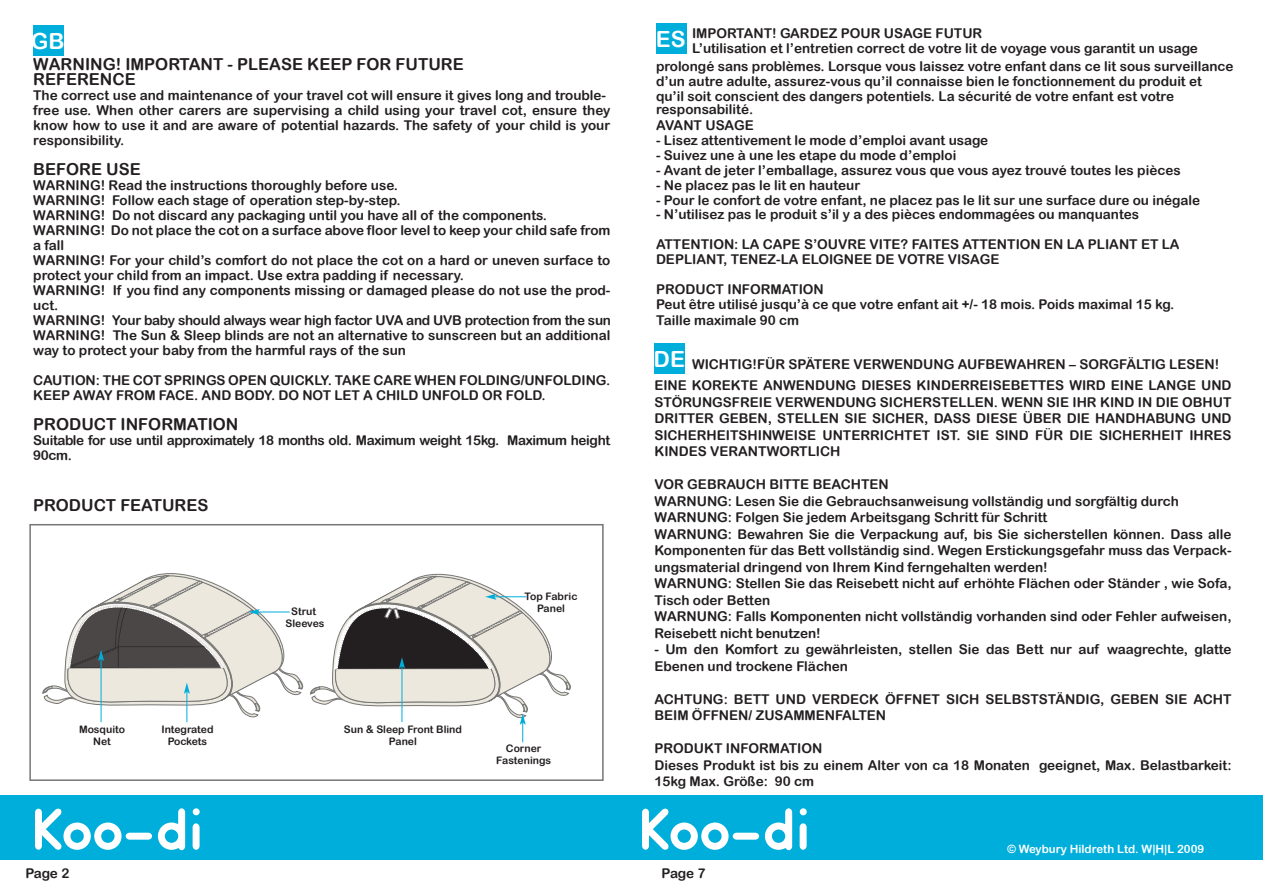
<style>
.page{position:relative;width:1263px;height:893px;background:#fff}
.page>*{position:absolute;margin:0;border:0;box-sizing:border-box;transform-origin:0 0}
.t1{font:22.2px "Arial Rounded MT Bold";color:#fff}
.t2{font:16.5px/15px "Arial Rounded MT Bold";color:#231f20}
.t3{font:13.5px/16.5px "Arial Rounded MT Bold";color:#231f20}
.t4{font:13.5px/15px "Arial Rounded MT Bold";letter-spacing:-.025em;color:#231f20}
.t5{font:11.4px "Arial Rounded MT Bold";color:#fff}
.t6{font:10.35px/12px "Arial Rounded MT Bold";color:#231f20;text-align:center}
.s1{font-size:22.2px;color:#fff}
</style>
<div class="page">
<div style="left:33px;top:25px;width:31px;height:31px;background:#00aedc"></div>
<div style="left:29px;top:524px;width:575px;height:257px;border:2px solid #767675"></div>
<hr style="left:186px;top:692px;width:1px;height:30px;background:#00aedc">
<svg style="left:310px;top:573px;width:261px;height:169px"></svg>
<hr style="left:101px;top:659px;width:1px;height:63px;background:#00aedc">
<svg style="left:42px;top:573px;width:262px;height:145px"></svg>
<div style="left:656px;top:23px;width:31px;height:31px;background:#00aedc"></div>
<div style="left:654px;top:343px;width:31px;height:31px;background:#00aedc"></div>
<div style="left:0;top:795px;width:1263px;height:65px;background:#00aedc"></div>
<svg style="left:800px;top:823px;width:7px;height:27px"></svg>
<div style="left:800px;top:808px;width:7px;height:7px;background:#fff;border-radius:50%"></div>
<svg style="left:642px;top:808px;width:117px;height:42px"></svg>
<svg style="left:765px;top:808px;width:27px;height:42px"></svg>
<svg style="left:193px;top:823px;width:7px;height:27px"></svg>
<div style="left:193px;top:808px;width:7px;height:7px;background:#fff;border-radius:50%"></div>
<svg style="left:35px;top:808px;width:117px;height:42px"></svg>
<svg style="left:158px;top:808px;width:27px;height:42px"></svg>
<h1 class="t1" style="left:31px;top:28px;width:35px">GB</h1>
<p class="t2" style="left:33px;top:57px;width:432px">WARNING! IMPORTANT - PLEASE KEEP FOR FUTURE<br>REFERENCE</p>
<p class="t3" style="left:33px;top:88px;width:579px;line-height:15px">The correct use and maintenance of your travel cot will ensure it gives long and trouble&shy;free use. When other carers are supervising a child using your travel cot, ensure they know how to use it and are aware of potential hazards. The safety of your child is your responsibility.</p>
<p class="t2" style="left:33px;top:162px;width:109px">BEFORE USE</p>
<p class="t3" style="left:33px;top:178px;width:579px;line-height:15px">WARNING! Read the instructions thoroughly before use.<br>WARNING! Follow each stage of operation step-by-step.<br>WARNING! Do not discard any packaging until you have all of the components.<br>WARNING! Do not place the cot on a surface above floor level to keep your child safe from a fall<br>WARNING! For your child’s comfort do not place the cot on a hard or uneven surface to protect your child from an impact. Use extra padding if necessary.<br>WARNING! If you find any components missing or damaged please do not use the prod&shy;uct.<br>WARNING! Your baby should always wear high factor UVA and UVB protection from the sun WARNING! The Sun &amp; Sleep blinds are not an alternative to sunscreen but an additional way to protect your baby from the harmful rays of the sun</p>
<p class="t3" style="left:33px;top:373px;width:579px;line-height:15px">CAUTION: THE COT SPRINGS OPEN QUICKLY. TAKE CARE WHEN FOLDING/UNFOLDING.<br>KEEP AWAY FROM FACE. AND BODY. DO NOT LET A CHILD UNFOLD OR FOLD.</p>
<p class="t2" style="left:33px;top:417px;width:207px">PRODUCT INFORMATION</p>
<p class="t4" style="left:33px;top:433px;width:579px">Suitable for use until approximately 18 months old. Maximum weight 15kg. Maximum height<br>90cm.</p>
<p class="t2" style="left:33px;top:497px;width:177px">PRODUCT FEATURES</p>
<p class="t6" style="left:524px;top:590px;width:55px">Top Fabric</p>
<p class="t6" style="left:291px;top:605px;width:26px">Strut</p>
<p class="t6" style="left:537px;top:602px;width:29px">Panel</p>
<p class="t6" style="left:285px;top:617px;width:41px">Sleeves</p>
<p class="t6" style="left:79px;top:723px;width:48px">Mosquito<br>Net</p>
<p class="t6" style="left:161px;top:723px;width:54px">Integrated<br>Pockets</p>
<p class="t6" style="left:344px;top:723px;width:120px">Sun &amp; Sleep Front Blind<br>Panel</p>
<p class="t6" style="left:496px;top:743px;width:57px">Corner<br>Fastenings</p>
<p class="t3" style="left:692px;top:26px;width:507px;line-height:14.9px;text-indent:-36px"><span class="s1">ES</span> IMPORTANT! GARDEZ POUR USAGE FUTUR<br>L’utilisation et l’entretien correct de votre lit de voyage vous garantit un usage</p>
<p class="t3" style="left:656px;top:59px;width:579px;line-height:14.9px">prolongé sans problèmes. Lorsque vous laissez votre enfant dans ce lit sous surveillance d’un autre adulte, assurez-vous qu’il connaisse bien le fonctionnement du produit et<br>qu’il soit conscient des dangers potentiels. La sécurité de votre enfant est votre</p>
<p class="t3" style="left:656px;top:101px;width:99px">responsabilité.<br>AVANT USAGE</p>
<p class="t3" style="left:656px;top:132px;width:334px">- Lisez attentivement le mode d’emploi avant usage</p>
<p class="t3" style="left:656px;top:147px;width:302px">- Suivez une à une les etape du mode d’emploi</p>
<p class="t3" style="left:656px;top:162px;width:526px">- Avant de jeter l’emballage, assurez vous que vous ayez trouvé toutes les pièces</p>
<p class="t3" style="left:656px;top:177px;width:206px">- Ne placez pas le lit en hauteur</p>
<p class="t3" style="left:656px;top:191px;width:546px">- Pour le confort de votre enfant, ne placez pas le lit sur une surface dure ou inégale</p>
<p class="t3" style="left:656px;top:206px;width:485px">- N’utilisez pas le produit s’il y a des pièces endommagées ou manquantes</p>
<p class="t3" style="left:656px;top:237px;width:525px;line-height:14.9px">ATTENTION: LA CAPE S’OUVRE VITE? FAITES ATTENTION EN LA PLIANT ET LA<br>DEPLIANT, TENEZ-LA ELOIGNEE DE VOTRE VISAGE</p>
<p class="t3" style="left:656px;top:281px;width:520px;line-height:14.9px">PRODUCT INFORMATION<br>Peut être utilisé jusqu’à ce que votre enfant ait +/- 18 mois. Poids maximal 15 kg.</p>
<p class="t3" style="left:656px;top:312px;width:145px">Taille maximale 90 cm</p>
<p class="t3" style="left:654px;top:353px;width:579px;line-height:21.8px;text-indent:38px">WICHTIG!FÜR SPÄTERE VERWENDUNG AUFBEWAHREN – SORGFÄLTIG LESEN!<br>EINE KOREKTE ANWENDUNG DIESES KINDERREISEBETTES WIRD EINE LANGE UND</p>
<p class="t3" style="left:654px;top:394px;width:579px;text-align:justify">STÖRUNGSFREIE VERWENDUNG SICHERSTELLEN. WENN SIE IHR KIND IN DIE OBHUT DRITTER GEBEN, STELLEN SIE SICHER, DASS DIESE ÜBER DIE HANDHABUNG UND SICHERHEITSHINWEISE UNTERRICHTET IST. SIE SIND FÜR DIE SICHERHEIT IHRES KINDES VERANTWORTLICH</p>
<p class="t3" style="left:654px;top:476px;width:579px">VOR GEBRAUCH BITTE BEACHTEN<br>WARNUNG: Lesen Sie die Gebrauchsanweisung vollständig und sorgfältig durch WARNUNG: Folgen Sie jedem Arbeitsgang Schritt für Schritt<br>WARNUNG: Bewahren Sie die Verpackung auf, bis Sie sicherstellen können. Dass alle Komponenten für das Bett vollständig sind. Wegen Erstickungsgefahr muss das Verpack&shy;ungsmaterial dringend von Ihrem Kind ferngehalten werden!<br>WARNUNG: Stellen Sie das Reisebett nicht auf erhöhte Flächen oder Ständer , wie Sofa, Tisch oder Betten<br>WARNUNG: Falls Komponenten nicht vollständig vorhanden sind oder Fehler aufweisen, Reisebett nicht benutzen!</p>
<p class="t3" style="left:654px;top:641px;width:579px">- Um den Komfort zu gewährleisten, stellen Sie das Bett nur auf waagrechte, glatte<br>Ebenen und trockene Flächen</p>
<p class="t3" style="left:654px;top:691px;width:579px">ACHTUNG: BETT UND VERDECK ÖFFNET SICH SELBSTSTÄNDIG, GEBEN SIE ACHT<br>BEIM ÖFFNEN/ ZUSAMMENFALTEN</p>
<p class="t3" style="left:654px;top:740px;width:579px">PRODUKT INFORMATION<br>Dieses Produkt ist bis zu einem Alter von ca 18 Monaten geeignet, Max. Belastbarkeit:<br>15kg Max. Größe: 90 cm</p>
<h1 class="t1" style="left:653px;top:346px;width:33px">DE</h1>
<p class="t5" style="left:1007px;top:842px;width:198px">© Weybury Hildreth Ltd. W|H|L 2009</p>
<p class="t3" style="left:26px;top:865px;width:45px">Page 2</p>
<p class="t3" style="left:661px;top:865px;width:45px">Page 7</p>
</div>
